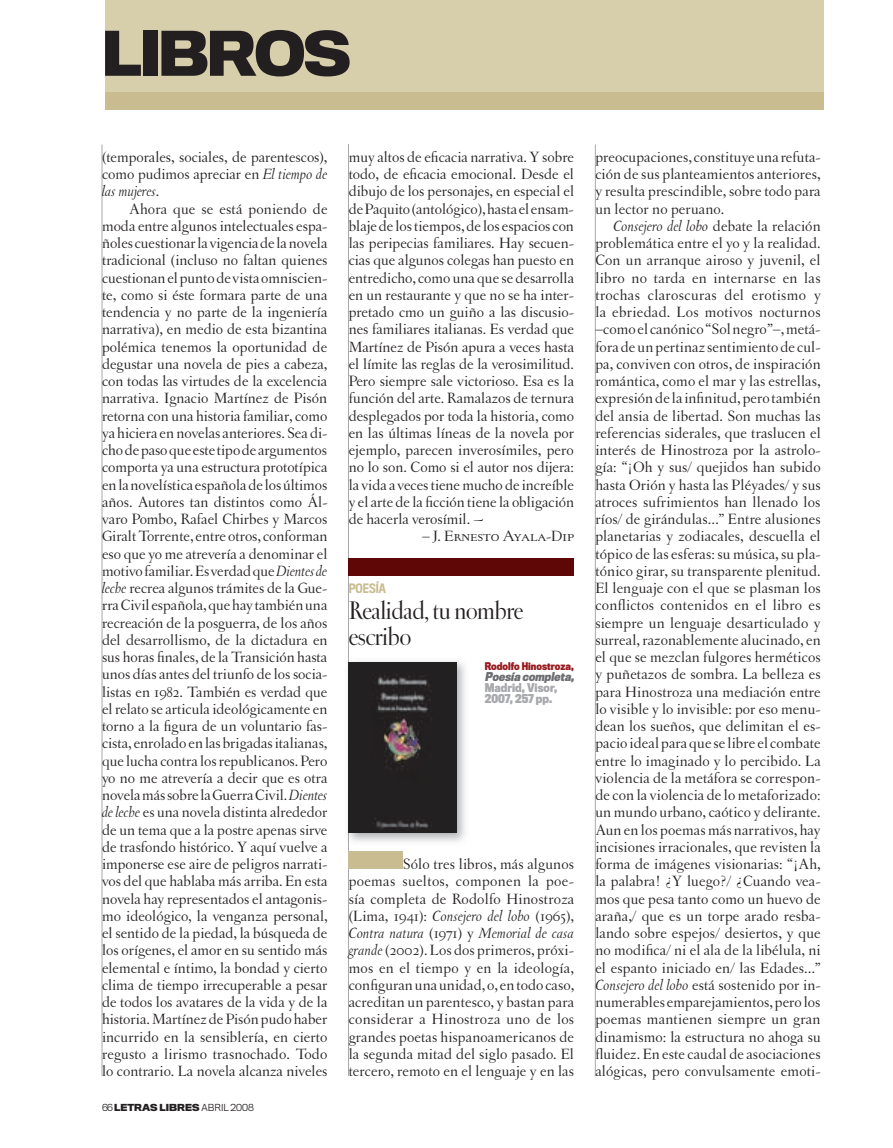
<style>
.page{position:relative;width:893px;height:1148px;background:#fff}
.page>*{position:absolute;margin:0;border:0;box-sizing:border-box;transform-origin:0 0}
.t1{font:700 57px "Titling Gothic FB Normal";letter-spacing:-.04em;color:#231f20}
.t2{font:27px/26.1px "Letras Display";letter-spacing:-.01em;color:#231f20}
.t3{font:15.75px/17.2px "Letras Oldstyle";color:#231f20;text-align:justify}
.t4{font:15.75px "Letras Oldstyle Expert";color:#231f20}
.t5{font:500 12px "Titling Gothic FB Cond";color:#c9bc90}
.t6{font:700 11.25px/11.2px "Titling Gothic FB Cond";color:#a8a9ad}
.t7{font:italic 700 11.25px "Titling Gothic FB Cond";color:#6c6d70}
.t8{font:700 9.75px "Titling Gothic FB Cond";color:#981a1e}
.t9{font:700 9px "Titling Gothic FB Normal";color:#231f20}
.s1{font-style:italic}
.s2{font-weight:300}
</style>
<div class="page">
<div style="left:105px;top:0;width:719px;height:110px;background:#d7ceac"></div>
<div style="left:105px;top:92px;width:719px;height:18px;background:#c9bc90"></div>
<hr style="left:102px;top:145px;width:1px;height:931px;background:#a8a9ad">
<hr style="left:348px;top:145px;width:1px;height:931px;background:#a8a9ad">
<hr style="left:595px;top:145px;width:1px;height:931px;background:#a8a9ad">
<div style="left:349px;top:559px;width:225px;height:17px;background:#5f0607"></div>
<img style="left:349px;top:661px;width:116px;height:181px">
<img style="left:348px;top:662px;width:1px;height:171px">
<img style="left:349px;top:662px;width:107px;height:171px">
<div style="left:349px;top:851px;width:54px;height:17px;background:#c9bc90"></div>
<h1 class="t1" style="left:102px;top:18px;width:251px">LIBROS</h1>
<p class="t3" style="left:102px;top:148px;width:227px">(temporales, sociales, de parentescos), como pudimos apreciar en <span class="s1">El tiempo de las mujeres</span>.</p>
<p class="t3" style="left:102px;top:200px;width:227px;text-indent:27px">Ahora que se está poniendo de moda entre algunos intelectuales espa&shy;ñoles cuestionar la vigencia de la novela tradicional (incluso no faltan quienes cuestionan el punto de vista omniscien&shy;te, como si éste formara parte de una tendencia y no parte de la ingeniería narrativa), en medio de esta bizantina polémica tenemos la oportunidad de degustar una novela de pies a cabeza, con todas las virtudes de la excelencia narrativa. Ignacio Martínez de Pisón retorna con una historia familiar, como ya hiciera en novelas anteriores. Sea di&shy;cho de paso que este tipo de argumentos comporta ya una estructura prototípica en la novelística española de los últimos años. Autores tan distintos como Ál&shy;varo Pombo, Rafael Chirbes y Marcos Giralt Torrente, entre otros, conforman eso que yo me atrevería a denominar el motivo familiar. Es verdad que <span class="s1">Dientes de leche</span> recrea algunos trámites de la Gue&shy;rra Civil española, que hay también una recreación de la posguerra, de los años del desarrollismo, de la dictadura en sus horas finales, de la Transición hasta unos días antes del triunfo de los socia&shy;listas en 1982. También es verdad que el relato se articula ideológicamente en torno a la figura de un voluntario fas&shy;cista, enrolado en las brigadas italianas, que lucha contra los republicanos. Pero yo no me atrevería a decir que es otra novela más sobre la Guerra Civil. <span class="s1">Dientes de leche</span> es una novela distinta alrededor de un tema que a la postre apenas sirve de trasfondo histórico. Y aquí vuelve a imponerse ese aire de peligros narrati&shy;vos del que hablaba más arriba. En esta novela hay representados el antagonis&shy;mo ideológico, la venganza personal, el sentido de la piedad, la búsqueda de los orígenes, el amor en su sentido más elemental e íntimo, la bondad y cierto clima de tiempo irrecuperable a pesar de todos los avatares de la vida y de la historia. Martínez de Pisón pudo haber incurrido en la sensiblería, en cierto regusto a lirismo trasnochado. Todo lo contrario. La novela alcanza niveles</p>
<p class="t9" style="left:102px;top:1101px;width:154px"><span class="s2">66</span> LETRAS LIBRES <span class="s2">abril 2008</span></p>
<p class="t3" style="left:349px;top:148px;width:227px">muy altos de eficacia narrativa. Y sobre todo, de eficacia emocional. Desde el dibujo de los personajes, en especial el de Paquito (antológico), hasta el ensam&shy;blaje de los tiempos, de los espacios con las peripecias familiares. Hay secuen&shy;cias que algunos colegas han puesto en entredicho, como una que se desarrolla en un restaurante y que no se ha inter&shy;pretado cmo un guiño a las discusio&shy;nes familiares italianas. Es verdad que Martínez de Pisón apura a veces hasta el límite las reglas de la verosimilitud.<br>Pero siempre sale victorioso. Esa es la función del arte. Ramalazos de ternura desplegados por toda la historia, como en las últimas líneas de la novela por ejemplo, parecen inverosímiles, pero no lo son. Como si el autor nos dijera: la vida a veces tiene mucho de increíble y el arte de la ficción tiene la obligación de hacerla verosímil. ~</p>
<p class="t4" style="left:422px;top:527px;width:153px">– J. Ernesto Ayala-Dip</p>
<p class="t5" style="left:349px;top:581px;width:39px">POESÍA</p>
<h2 class="t2" style="left:349px;top:598px;width:176px">Realidad, tu nombre escribo</h2>
<p class="t8" style="left:485px;top:660px;width:90px">Rodolfo Hinostroza,</p>
<p class="t7" style="left:485px;top:670px;width:93px">Poesía completa,</p>
<p class="t6" style="left:485px;top:682px;width:74px">Madrid, Visor,<br>2007, 257 pp.</p>
<p class="t3" style="left:349px;top:855px;width:227px;text-indent:54px">Sólo tres libros, más algunos poemas sueltos, componen la poe&shy;sía completa de Rodolfo Hinostroza (Lima, 1941): <span class="s1">Consejero del lobo</span> (1965), <span class="s1">Contra natura</span> (1971) y <span class="s1">Memorial de casa grande</span> (2002). Los dos primeros, próxi&shy;mos en el tiempo y en la ideología, configuran una unidad, o, en todo caso, acreditan un parentesco, y bastan para considerar a Hinostroza uno de los grandes poetas hispanoamericanos de la segunda mitad del siglo pasado. El tercero, remoto en el lenguaje y en las</p>
<p class="t3" style="left:595px;top:148px;width:227px">preocupaciones, constituye una refuta&shy;ción de sus planteamientos anteriores, y resulta prescindible, sobre todo para un lector no peruano.</p>
<p class="t3" style="left:595px;top:217px;width:227px;text-indent:18px"><span class="s1">Consejero del lobo</span> debate la relación problemática entre el yo y la realidad.<br>Con un arranque airoso y juvenil, el libro no tarda en internarse en las trochas claroscuras del erotismo y la ebriedad. Los motivos nocturnos –como el canónico “Sol negro”–, metá&shy;fora de un pertinaz sentimiento de cul&shy;pa, conviven con otros, de inspiración romántica, como el mar y las estrellas, expresión de la infinitud, pero también del ansia de libertad. Son muchas las referencias siderales, que traslucen el interés de Hinostroza por la astrolo&shy;gía: “¡Oh y sus/ quejidos han subido hasta Orión y hasta las Pléyades/ y sus atroces sufrimientos han llenado los ríos/ de girándulas…” Entre alusiones planetarias y zodiacales, descuella el tópico de las esferas: su música, su pla&shy;tónico girar, su transparente plenitud.<br>El lenguaje con el que se plasman los conflictos contenidos en el libro es siempre un lenguaje desarticulado y surreal, razonablemente alucinado, en el que se mezclan fulgores herméticos y puñetazos de sombra. La belleza es para Hinostroza una mediación entre lo visible y lo invisible: por eso menu&shy;dean los sueños, que delimitan el es&shy;pacio ideal para que se libre el combate entre lo imaginado y lo percibido. La violencia de la metáfora se correspon&shy;de con la violencia de lo metaforizado: un mundo urbano, caótico y delirante.<br>Aun en los poemas más narrativos, hay incisiones irracionales, que revisten la forma de imágenes visionarias: “¡Ah, la palabra! ¿Y luego?/ ¿Cuando vea&shy;mos que pesa tanto como un huevo de araña,/ que es un torpe arado resba&shy;lando sobre espejos/ desiertos, y que no modifica/ ni el ala de la libélula, ni el espanto iniciado en/ las Edades…” <span class="s1">Consejero del lobo</span> está sostenido por in&shy;numerables emparejamientos, pero los poemas mantienen siempre un gran dinamismo: la estructura no ahoga su fluidez. En este caudal de asociaciones alógicas, pero convulsamente emoti-</p>
</div>
